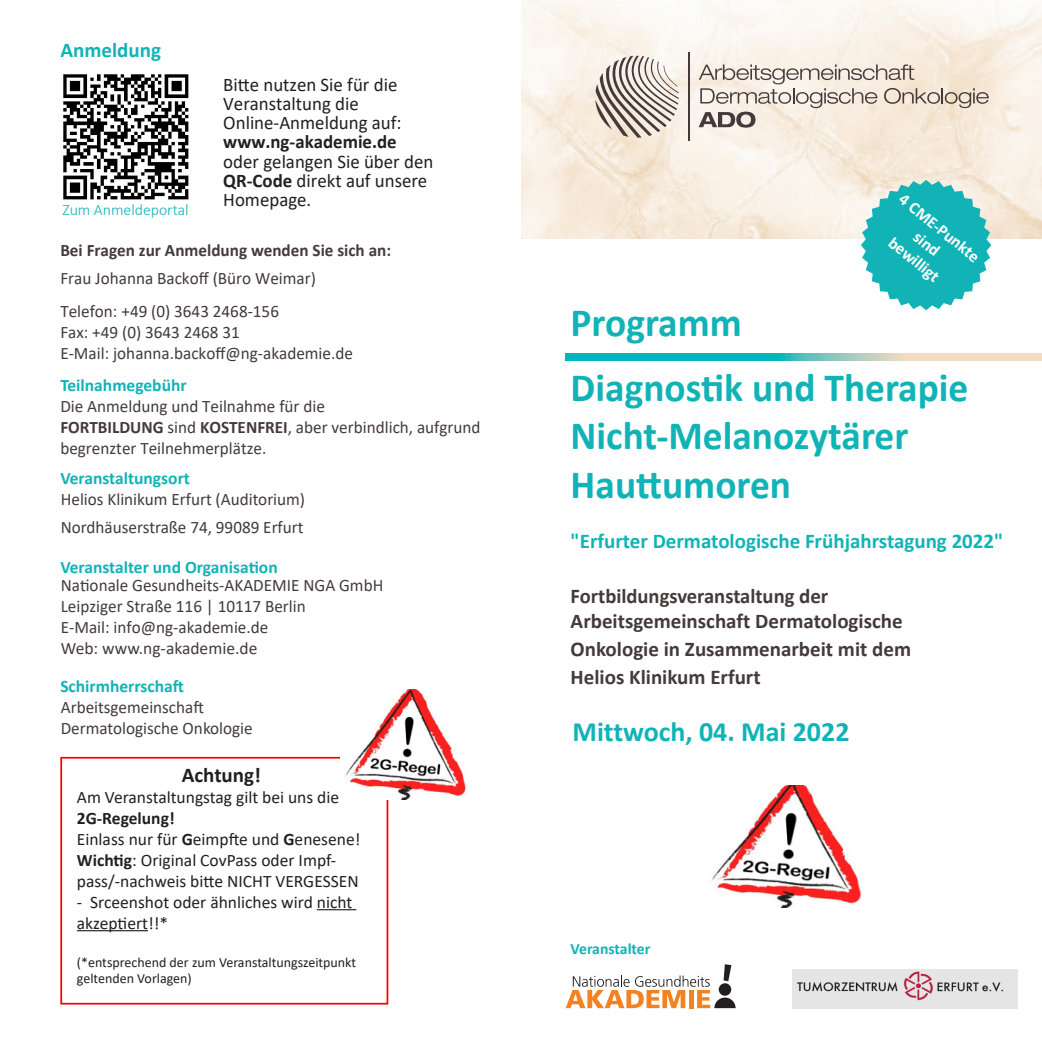
<style>
.page{position:relative;width:1042px;height:1042px;background:#fff}
.page>*{position:absolute;margin:0;border:0;box-sizing:border-box;transform-origin:0 0}
.t1{font:700 40.25px "Calibri";color:#11b3b7}
.t2{font:700 28px "Calibri";color:#11b3b7}
.t3{font:700 21px "Calibri";color:#443a3c}
.t4{font:700 21px "Calibri";color:#11b3b7}
.t5{font:700 21px "Calibri";color:#231f20}
.t6{font:19.25px/19.2px "Calibri";color:#231f20}
.t7{font:17.5px/21px "Calibri";color:#443a3c}
.t8{font:17.5px/21px "Calibri";color:#231f20}
.t9{font:700 17.5px "Calibri";color:#11b3b7}
.t10{font:700 17.5px "Calibri";color:#443a3c}
.t11{font:700 17.5px "Calibri";color:#231f20}
.t12{font:700 16.8px/20.1px "Calibri";color:#fff;text-align:center}
.Text{font:300 15.75px "Calibri";color:#11b3b7}
.t13{font:700 15.75px "Calibri";color:#11b3b7}
.t14{font:14px/16.8px "Calibri";color:#231f20}
.s1{font-weight:700}
</style>
<div class="page">
<img style="left:521px;top:0;width:521px;height:238px">
<div style="left:905px;top:353px;width:137px;height:8px;background:#f2dbc2"></div>
<svg style="left:772px;top:353px;width:133px;height:8px"></svg>
<div style="left:566px;top:353px;width:206px;height:8px;background:#00b6ba"></div>
<hr style="left:688px;top:52px;width:1px;height:89px;background:#443a3c">
<svg style="left:698px;top:64px;width:291px;height:64px;background:#ddd2c7"></svg>
<svg style="left:595px;top:56px;width:84px;height:82px;background:#c6bcb4"></svg>
<svg style="left:861px;top:180px;width:130px;height:130px;background:#4fc4c5"></svg>
<svg style="left:566px;top:964px;width:169px;height:44px"></svg>
<img style="left:793px;top:969px;width:224px;height:40px">
<img style="left:711px;top:785px;width:151px;height:123px">
<hr style="left:317px;top:909px;width:39px;height:1px;background:#231f20">
<hr style="left:77px;top:930px;width:71px;height:1px;background:#231f20">
<div style="left:60px;top:757px;width:328px;height:247px;border:2px solid #f00"></div>
<img style="left:340px;top:689px;width:126px;height:110px">
<img style="left:63px;top:74px;width:126px;height:126px">
<p class="t4" style="left:60px;top:36px;width:102px">Anmeldung</p>
<p class="Text" style="left:62px;top:200px;width:128px">Zum Anmeldeportal</p>
<p class="t6" style="left:223px;top:74px;width:211px">Bitte nutzen Sie für die<br>Veranstaltung die<br>Online-Anmeldung auf: <span class="s1">www.ng-akademie.de </span>oder gelangen Sie über den<br><span class="s1">QR-Code</span> direkt auf unsere<br>Homepage.</p>
<p class="t10" style="left:60px;top:238px;width:332px">Bei Fragen zur Anmeldung wenden Sie sich an:</p>
<p class="t7" style="left:60px;top:261px;width:257px;line-height:33.2px">Frau Johanna Backoff (Büro Weimar)<br>Telefon: +49 (0) 3643 2468-156</p>
<p class="t7" style="left:60px;top:321px;width:181px">Fax: +49 (0) 3643 2468 31</p>
<p class="t7" style="left:60px;top:342px;width:294px">E-Mail: johanna.backoff@ng-akademie.de</p>
<p class="t9" style="left:60px;top:373px;width:128px">Teilnahmegebühr</p>
<p class="t7" style="left:60px;top:396px;width:422px">Die Anmeldung und Teilnahme für die<br><span class="s1">FORTBILDUNG</span> sind <span class="s1">KOSTENFREI</span>, aber verbindlich, aufgrund begrenzter Teilnehmerplätze.</p>
<p class="t9" style="left:60px;top:465px;width:131px">Veranstaltungsort</p>
<p class="t7" style="left:61px;top:488px;width:246px">Helios Klinikum Erfurt (Auditorium)</p>
<p class="t7" style="left:61px;top:516px;width:244px">Nordhäuserstraße 74, 99089 Erfurt</p>
<p class="t9" style="left:60px;top:554px;width:219px">Veranstalter und Organisation</p>
<p class="t7" style="left:61px;top:574px;width:324px">Nationale Gesundheits-AKADEMIE NGA GmbH</p>
<p class="t7" style="left:61px;top:595px;width:246px">Leipziger Straße 116 | 10117 Berlin</p>
<p class="t7" style="left:61px;top:616px;width:209px">E-Mail: info@ng-akademie.de</p>
<p class="t7" style="left:61px;top:637px;width:198px">Web: www.ng-akademie.de</p>
<p class="t9" style="left:60px;top:673px;width:125px">Schirmherrschaft</p>
<p class="t7" style="left:61px;top:696px;width:145px">Arbeitsgemeinschaft</p>
<p class="t7" style="left:61px;top:717px;width:193px">Dermatologische Onkologie</p>
<p class="t5" style="left:182px;top:760px;width:81px">Achtung!</p>
<p class="t8" style="left:77px;top:786px;width:264px">Am Veranstaltungstag gilt bei uns die</p>
<p class="t11" style="left:77px;top:805px;width:99px">2G-Regelung!</p>
<p class="t8" style="left:77px;top:828px;width:285px">Einlass nur für <span class="s1">G</span>eimpfte und <span class="s1">G</span>enesene!</p>
<p class="t8" style="left:77px;top:849px;width:283px"><span class="s1">Wichtig</span>: Original CovPass oder Impf&shy;pass/-nachweis bitte NICHT VERGESSEN</p>
<p class="t8" style="left:77px;top:891px;width:277px">- Srceenshot oder ähnliches wird nicht akzeptiert!!*</p>
<p class="t14" style="left:77px;top:953px;width:281px">(*entsprechend der zum Veranstaltungszeitpunkt geltenden Vorlagen)</p>
<p class="t12" style="left:908px;top:189px;width:99px;rotate:39deg">4 CME-Punkte</p>
<p class="t12" style="left:910px;top:217px;width:62px;rotate:39deg">sind bewilligt</p>
<p class="t1" style="left:570px;top:294px;width:173px">Programm</p>
<p class="t1" style="left:570px;top:359px;width:399px">Diagnostik und Therapie</p>
<p class="t1" style="left:570px;top:407px;width:339px">Nicht-Melanozytärer</p>
<p class="t1" style="left:570px;top:456px;width:222px">Hauttumoren</p>
<p class="t4" style="left:570px;top:526px;width:434px">"Erfurter Dermatologische Frühjahrstagung 2022"</p>
<p class="t3" style="left:570px;top:581px;width:259px">Fortbildungsveranstaltung der</p>
<p class="t3" style="left:570px;top:606px;width:334px">Arbeitsgemeinschaft Dermatologische</p>
<p class="t3" style="left:570px;top:634px;width:342px">Onkologie in Zusammenarbeit mit dem</p>
<p class="t3" style="left:570px;top:662px;width:192px">Helios Klinikum Erfurt</p>
<p class="t2" style="left:572px;top:711px;width:278px">Mittwoch, 04. Mai 2022</p>
<p class="t13" style="left:570px;top:938px;width:81px">Veranstalter</p>
</div>
